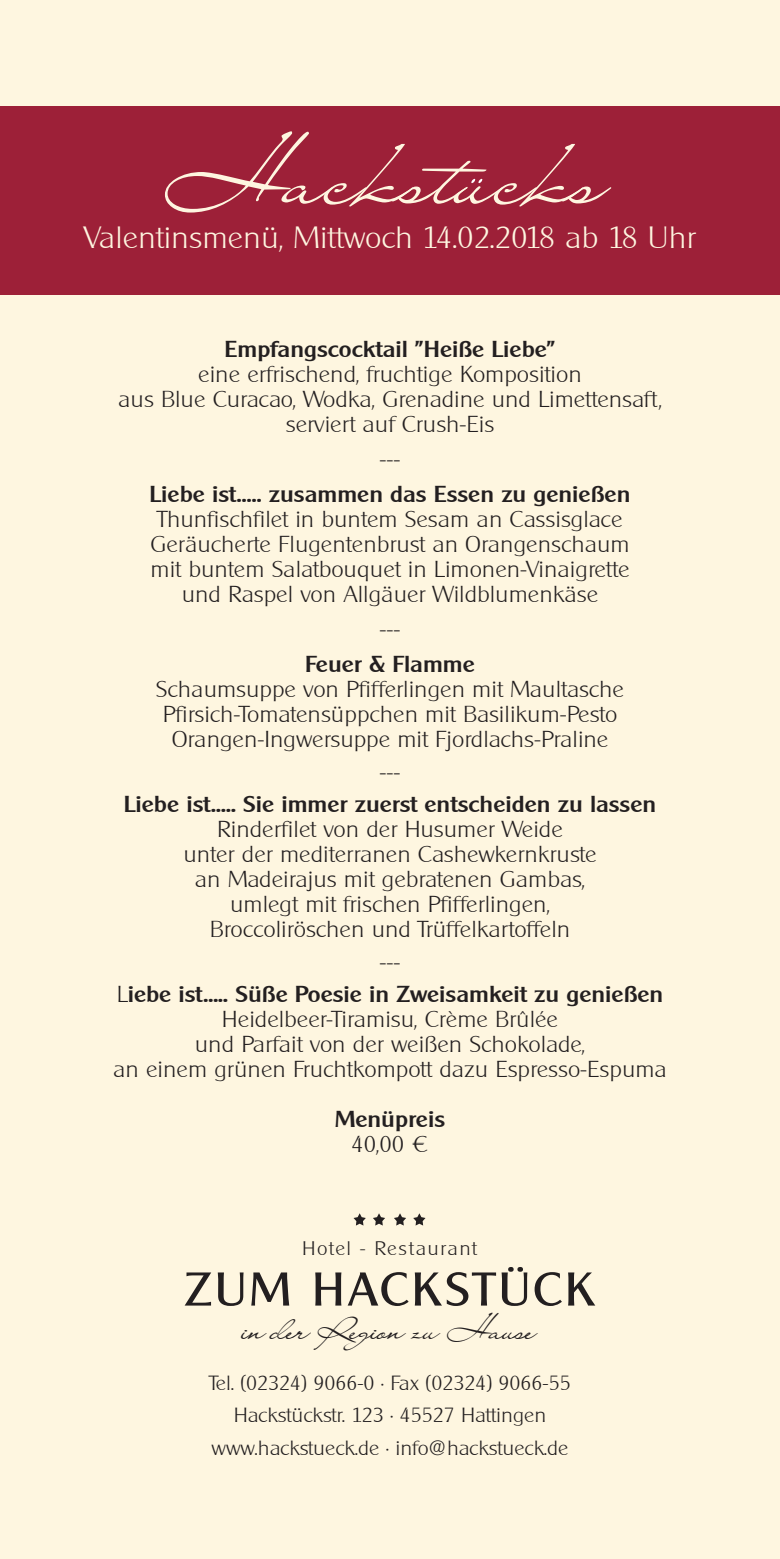
<style>
.page{position:relative;width:780px;height:1559px;background:#fff}
.page>*{position:absolute;margin:0;border:0;box-sizing:border-box;transform-origin:0 0}
.t1{font:89px "Lainie Day SH";color:#fef6e0;scale:1.1 1}
.t2{font:46px "Alexander Becker";letter-spacing:.055em;color:#231f20;scale:1.1 1}
.t3{font:32px "Lainie Day SH";color:#231f20;scale:1.1 1}
.t4{font:200 30px "Alexander Becker";color:#fef6e0;scale:1.1 1}
.t5{font:200 22.5px/25px "Alexander Becker";color:#231f20;text-align:center;scale:1.1 1}
.t6{font:500 22.5px/32.5px "Alexander Becker";color:#231f20;text-align:center;scale:1.1 1}
.t7{font:200 20px/32.5px "Alexander Becker";color:#231f20;text-align:center;scale:1.1 1}
.t8{font:200 19.25px "Alexander Becker";letter-spacing:.065em;color:#231f20;scale:1.1 1}
.s1{font-weight:200}
</style>
<div class="page">
<svg style="left:373px;top:1213px;width:12px;height:12px"></svg>
<svg style="left:353px;top:1213px;width:13px;height:12px"></svg>
<svg style="left:413px;top:1213px;width:12px;height:12px"></svg>
<svg style="left:394px;top:1213px;width:12px;height:12px"></svg>
<div style="left:0;top:106px;width:779px;height:189px;background:#9d2038"></div>
<svg style="left:471px;top:179px;width:11px;height:4px"></svg>
<h1 class="t1" style="left:164px;top:118px;width:404px">Hackstucks</h1>
<h3 class="t4" style="left:84px;top:219px;width:557px">Valentinsmenü, Mittwoch 14.02.2018 ab 18 Uhr</h3>
<p class="t6" style="left:224px;top:333px;width:302px">Empfangscocktail "Heiße Liebe"</p>
<p class="t5" style="left:118px;top:361px;width:495px">eine erfrischend, fruchtige Komposition<br>aus Blue Curacao, Wodka, Grenadine und Limettensaft, serviert auf Crush-Eis</p>
<p class="t5" style="left:379px;top:446px;width:20px">---</p>
<p class="t6" style="left:150px;top:478px;width:438px">Liebe ist..... zusammen das Essen zu genießen</p>
<p class="t5" style="left:150px;top:506px;width:437px">Thunfischfilet in buntem Sesam an Cassisglace Geräucherte Flugentenbrust an Orangenschaum mit buntem Salatbouquet in Limonen-Vinaigrette und Raspel von Allgäuer Wildblumenkäse</p>
<p class="t5" style="left:379px;top:616px;width:20px">---</p>
<p class="t6" style="left:305px;top:648px;width:156px">Feuer &amp; Flamme</p>
<p class="t5" style="left:156px;top:676px;width:427px">Schaumsuppe von Pfifferlingen mit Maultasche<br>Pfirsich-Tomatensüppchen mit Basilikum-Pesto<br>Orangen-Ingwersuppe mit Fjordlachs-Praline</p>
<p class="t5" style="left:379px;top:759px;width:20px">---</p>
<p class="t6" style="left:124px;top:788px;width:485px">Liebe ist..... Sie immer zuerst entscheiden zu lassen</p>
<p class="t5" style="left:183px;top:816px;width:377px">Rinderfilet von der Husumer Weide<br>unter der mediterranen Cashewkernkruste an Madeirajus mit gebratenen Gambas, umlegt mit frischen Pfifferlingen, Broccoliröschen und Trüffelkartoffeln</p>
<p class="t6" style="left:117px;top:945px;width:498px"><span class="s1">---<br>L</span>iebe ist..... Süße Poesie in Zweisamkeit zu genießen</p>
<p class="t5" style="left:113px;top:1006px;width:505px">Heidelbeer-Tiramisu, Crème Brûlée<br>und Parfait von der weißen Schokolade,<br>an einem grünen Fruchtkompott dazu Espresso-Espuma</p>
<p class="t6" style="left:335px;top:1103px;width:102px">Menüpreis</p>
<p class="t5" style="left:351px;top:1131px;width:71px">40,00 €</p>
<p class="t8" style="left:302px;top:1236px;width:160px">Hotel - Restaurant</p>
<h2 class="t2" style="left:185px;top:1261px;width:374px">ZUM HACKSTÜCK</h2>
<h3 class="t3" style="left:243px;top:1308px;width:268px">in der Region zu Hause</h3>
<p class="t7" style="left:209px;top:1366px;width:330px">Tel. (02324) 9066-0 • Fax (02324) 9066-55<br>Hackstückstr. 123 • 45527 Hattingen www.hackstueck.de • info@hackstueck.de</p>
</div>
